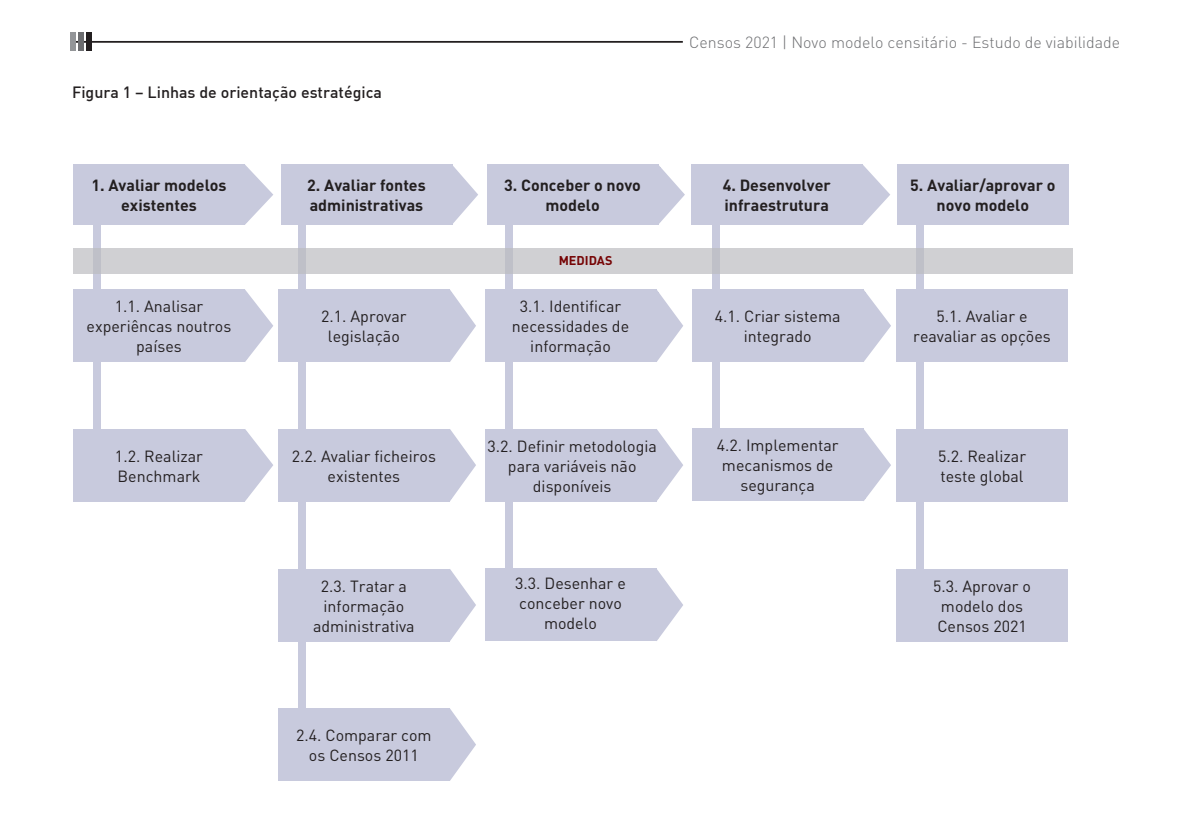
<style>
.page{position:relative;width:1191px;height:840px;background:#fff}
.page>*{position:absolute;margin:0;border:0;box-sizing:border-box;transform-origin:0 0}
.t1{font:16px/20px "DIN";color:#231f20;text-align:center}
.t2{font:700 16px/20px "DIN";color:#231f20;text-align:center}
.t3{font:300 16px "DIN";color:#6c6d70}
.t4{font:500 16px "DIN";color:#231f20}
.t5{font:700 12.6px "DIN";color:#760405}
</style>
<div class="page">
<hr style="left:74px;top:41px;width:609px;height:2px;background:#231f20">
<div style="left:86px;top:33px;width:5px;height:18px;background:#231f20"></div>
<div style="left:78px;top:33px;width:5px;height:18px;background:#6c6d70"></div>
<div style="left:71px;top:33px;width:5px;height:18px;background:#939598"></div>
<div style="left:73px;top:164px;width:172px;height:61px;background:#c8cadd"></div>
<div style="left:73px;top:289px;width:172px;height:73px;background:#c8cadd"></div>
<div style="left:73px;top:428px;width:172px;height:73px;background:#c8cadd"></div>
<div style="left:278px;top:289px;width:172px;height:73px;background:#c8cadd"></div>
<div style="left:278px;top:428px;width:172px;height:73px;background:#c8cadd"></div>
<div style="left:278px;top:568px;width:172px;height:73px;background:#c8cadd"></div>
<div style="left:278px;top:708px;width:172px;height:72px;background:#c8cadd"></div>
<div style="left:484px;top:289px;width:172px;height:73px;background:#c8cadd"></div>
<div style="left:484px;top:428px;width:172px;height:73px;background:#c8cadd"></div>
<div style="left:484px;top:568px;width:172px;height:73px;background:#c8cadd"></div>
<div style="left:691px;top:289px;width:172px;height:73px;background:#c8cadd"></div>
<div style="left:691px;top:428px;width:172px;height:73px;background:#c8cadd"></div>
<div style="left:896px;top:289px;width:172px;height:73px;background:#c8cadd"></div>
<div style="left:896px;top:428px;width:172px;height:73px;background:#c8cadd"></div>
<div style="left:896px;top:568px;width:172px;height:73px;background:#c8cadd"></div>
<div style="left:280px;top:164px;width:172px;height:61px;background:#c8cadd"></div>
<div style="left:691px;top:164px;width:171px;height:61px;background:#c8cadd"></div>
<div style="left:486px;top:164px;width:172px;height:61px;background:#c8cadd"></div>
<div style="left:897px;top:164px;width:171px;height:61px;background:#c8cadd"></div>
<svg style="left:245px;top:165px;width:28px;height:60px"></svg>
<svg style="left:245px;top:290px;width:28px;height:72px"></svg>
<svg style="left:244px;top:428px;width:29px;height:74px"></svg>
<svg style="left:450px;top:290px;width:26px;height:72px"></svg>
<svg style="left:449px;top:428px;width:27px;height:74px"></svg>
<svg style="left:449px;top:568px;width:27px;height:74px"></svg>
<svg style="left:449px;top:709px;width:27px;height:72px"></svg>
<svg style="left:656px;top:289px;width:27px;height:73px"></svg>
<svg style="left:655px;top:428px;width:28px;height:74px"></svg>
<svg style="left:656px;top:568px;width:27px;height:73px"></svg>
<svg style="left:863px;top:289px;width:28px;height:73px"></svg>
<svg style="left:863px;top:428px;width:28px;height:73px"></svg>
<svg style="left:452px;top:164px;width:26px;height:61px"></svg>
<svg style="left:862px;top:164px;width:28px;height:61px"></svg>
<svg style="left:658px;top:164px;width:27px;height:61px"></svg>
<div style="left:93px;top:222px;width:8px;height:68px;background:#c8cadd"></div>
<div style="left:93px;top:361px;width:8px;height:68px;background:#c8cadd"></div>
<div style="left:298px;top:222px;width:8px;height:68px;background:#c8cadd"></div>
<div style="left:298px;top:361px;width:8px;height:68px;background:#c8cadd"></div>
<div style="left:298px;top:501px;width:8px;height:67px;background:#c8cadd"></div>
<div style="left:298px;top:641px;width:8px;height:67px;background:#c8cadd"></div>
<div style="left:505px;top:222px;width:7px;height:68px;background:#c8cadd"></div>
<div style="left:505px;top:361px;width:7px;height:68px;background:#c8cadd"></div>
<div style="left:505px;top:501px;width:7px;height:67px;background:#c8cadd"></div>
<div style="left:712px;top:222px;width:8px;height:68px;background:#c8cadd"></div>
<div style="left:712px;top:361px;width:8px;height:68px;background:#c8cadd"></div>
<div style="left:916px;top:222px;width:8px;height:68px;background:#c8cadd"></div>
<div style="left:916px;top:361px;width:8px;height:68px;background:#c8cadd"></div>
<div style="left:916px;top:501px;width:8px;height:67px;background:#c8cadd"></div>
<div style="left:73px;top:248px;width:999px;height:26px;background:#d0d0d3"></div>
<p class="t4" style="left:72px;top:82px;width:311px">Figura 1 – Linhas de orientação estratégica</p>
<p class="t3" style="left:689px;top:32px;width:432px">Censos 2021 | Novo modelo censitário - Estudo de viabilidade</p>
<p class="t2" style="left:91px;top:175px;width:137px">1. Avaliar modelos existentes</p>
<p class="t2" style="left:504px;top:175px;width:138px">3. Conceber o novo modelo</p>
<p class="t2" style="left:910px;top:175px;width:147px">5. Avaliar/aprovar o novo modelo</p>
<p class="t2" style="left:307px;top:175px;width:120px;text-align:left">2. Avaliar fontes administrativas</p>
<p class="t2" style="left:723px;top:175px;width:109px;text-align:left">4. Desenvolver infraestrutura</p>
<p class="t5" style="left:558px;top:252px;width:55px">MEDIDAS</p>
<p class="t1" style="left:87px;top:296px;width:146px">1.1. Analisar experiêncas noutros países</p>
<p class="t1" style="left:321px;top:306px;width:87px">2.1. Aprovar legislação</p>
<p class="t1" style="left:512px;top:296px;width:119px">3.1. Identificar necessidades de informação</p>
<p class="t1" style="left:715px;top:306px;width:127px">4.1. Criar sistema integrado</p>
<p class="t1" style="left:913px;top:306px;width:139px">5.1. Avaliar e reavaliar as opções</p>
<p class="t1" style="left:115px;top:445px;width:90px;text-align:left">1.2. Realizar<br>Benchmark</p>
<p class="t1" style="left:292px;top:445px;width:146px">2.2. Avaliar ficheiros existentes</p>
<p class="t1" style="left:487px;top:435px;width:171px">3.2. Definir metodologia para variáveis não disponíveis</p>
<p class="t1" style="left:716px;top:435px;width:123px">4.2. Implementar mecanismos de segurança</p>
<p class="t1" style="left:938px;top:445px;width:90px;text-align:left">5.2. Realizar teste global</p>
<p class="t1" style="left:313px;top:575px;width:103px">2.3. Tratar a informação administrativa</p>
<p class="t1" style="left:515px;top:573px;width:112px">3.3. Desenhar e conceber novo modelo</p>
<p class="t1" style="left:933px;top:575px;width:99px;text-align:left">5.3. Aprovar o modelo dos<br>Censos 2021</p>
<p class="t1" style="left:296px;top:724px;width:137px">2.4. Comparar com os Censos 2011</p>
</div>
